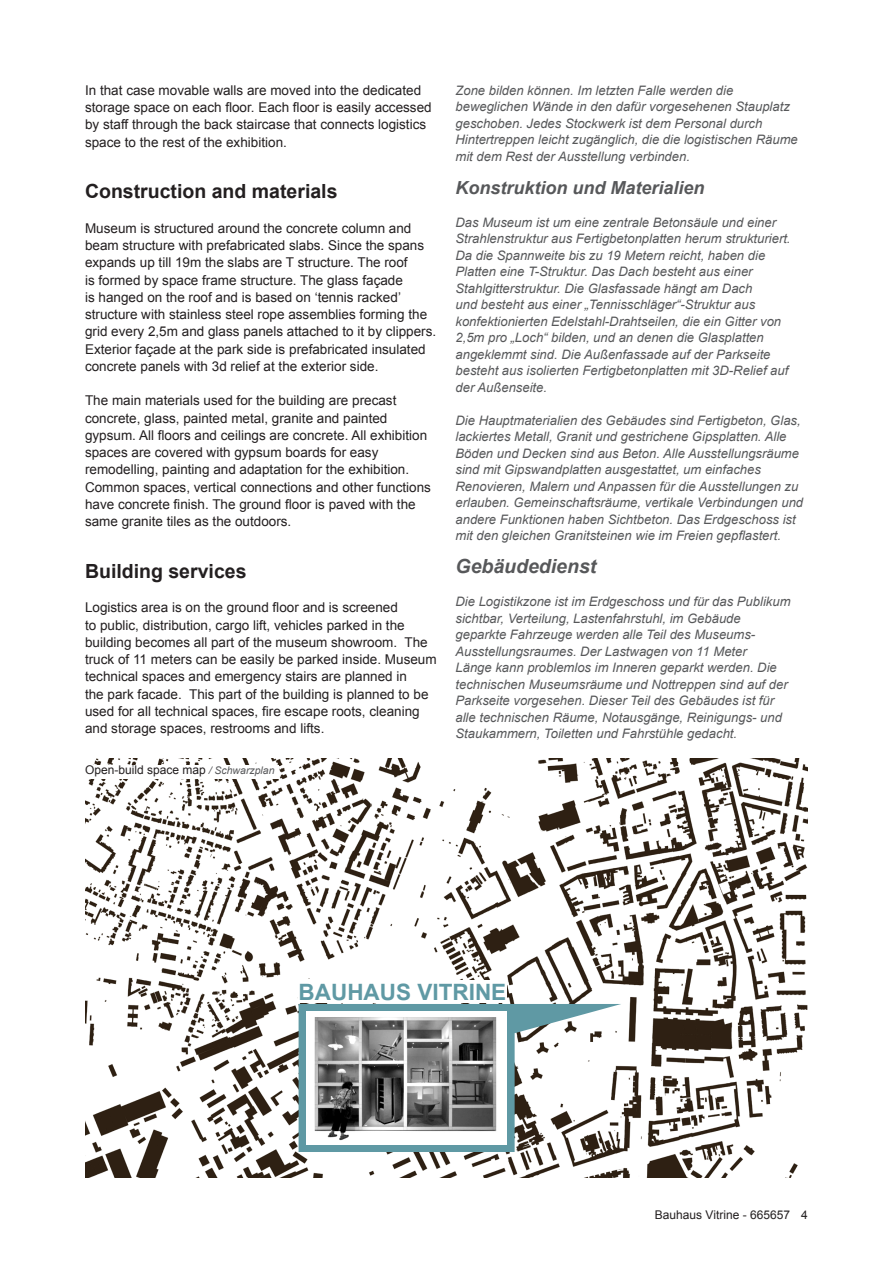
<style>
.page{position:relative;width:893px;height:1263px;background:#fff}
.page>*{position:absolute;margin:0;border:0;box-sizing:border-box;transform-origin:0 0}
.t1{font:700 22.5px "Arial";color:#5f99a4}
.text{font:700 19.5px "Arial";color:#231f20}
.text-2{font:italic 700 19.5px "Arial";color:#57585a}
.text-3{font:italic 700 18px "Arial";color:#57585a}
.text-4{font:13.5px/17.2px "Arial";color:#231f20}
.text-5{font:italic 13.05px/16.5px "Arial";color:#57585a}
.text-6{font:12px "Arial";color:#231f20}
.s1{font-style:italic;font-size:10.5px;color:#57585a}
</style>
<div class="page">
<img style="left:85px;top:759px;width:723px;height:419px">
<svg style="left:299px;top:1004px;width:322px;height:148px"></svg>
<img style="left:307px;top:1011px;width:200px;height:134px">
<div style="left:299px;top:980px;width:208px;height:23px;background:#fff"></div>
<div style="left:85px;top:765px;width:194px;height:14px;background:#fff"></div>
<p class="text-4" style="left:85px;top:82px;width:348px">In that case movable walls are moved into the dedicated storage space on each floor. Each floor is easily accessed by staff through the back staircase that connects logistics space to the rest of the exhibition.</p>
<p class="text" style="left:85px;top:179px;width:254px">Construction and materials</p>
<p class="text-4" style="left:85px;top:220px;width:353px">Museum is structured around the concrete column and beam structure with prefabricated slabs. Since the spans expands up till 19m the slabs are T structure. The roof<br>is formed by space frame structure. The glass façade<br>is hanged on the roof and is based on ‘tennis racked’ structure with stainless steel rope assemblies forming the grid every 2,5m and glass panels attached to it by clippers.<br>Exterior façade at the park side is prefabricated insulated concrete panels with 3d relief at the exterior side.</p>
<p class="text-4" style="left:85px;top:392px;width:347px">The main materials used for the building are precast concrete, glass, painted metal, granite and painted gypsum. All floors and ceilings are concrete. All exhibition spaces are covered with gypsum boards for easy remodelling, painting and adaptation for the exhibition.<br>Common spaces, vertical connections and other functions have concrete finish. The ground floor is paved with the same granite tiles as the outdoors.</p>
<p class="text" style="left:85px;top:558px;width:163px">Building services</p>
<p class="text-4" style="left:85px;top:599px;width:353px">Logistics area is on the ground floor and is screened<br>to public, distribution, cargo lift, vehicles parked in the building becomes all part of the museum showroom. The truck of 11 meters can be easily be parked inside. Museum technical spaces and emergency stairs are planned in<br>the park facade. This part of the building is planned to be used for all technical spaces, fire escape roots, cleaning and storage spaces, restrooms and lifts.</p>
<p class="text-6" style="left:85px;top:762px;width:191px">Open-build space map <span class="s1">/ Schwarzplan</span></p>
<p class="text-5" style="left:455px;top:82px;width:344px">Zone bilden können. Im letzten Falle werden die beweglichen Wände in den dafür vorgesehenen Stauplatz geschoben. Jedes Stockwerk ist dem Personal durch Hintertreppen leicht zugänglich, die die logistischen Räume mit dem Rest der Ausstellung verbinden.</p>
<p class="text-3" style="left:455px;top:175px;width:251px">Konstruktion und Materialien</p>
<p class="text-5" style="left:455px;top:214px;width:337px">Das Museum ist um eine zentrale Betonsäule und einer Strahlenstruktur aus Fertigbetonplatten herum strukturiert.<br>Da die Spannweite bis zu 19 Metern reicht, haben die Platten eine T-Struktur. Das Dach besteht aus einer Stahlgitterstruktur. Die Glasfassade hängt am Dach<br>und besteht aus einer „Tennisschläger“-Struktur aus konfektionierten Edelstahl-Drahtseilen, die ein Gitter von 2,5m pro „Loch“ bilden, und an denen die Glasplatten angeklemmt sind. Die Außenfassade auf der Parkseite besteht aus isolierten Fertigbetonplatten mit 3D-Relief auf der Außenseite.</p>
<p class="text-5" style="left:455px;top:412px;width:349px">Die Hauptmaterialien des Gebäudes sind Fertigbeton, Glas, lackiertes Metall, Granit und gestrichene Gipsplatten. Alle Böden und Decken sind aus Beton. Alle Ausstellungsräume sind mit Gipswandplatten ausgestattet, um einfaches Renovieren, Malern und Anpassen für die Ausstellungen zu erlauben. Gemeinschaftsräume, vertikale Verbindungen und andere Funktionen haben Sichtbeton. Das Erdgeschoss ist mit den gleichen Granitsteinen wie im Freien gepflastert.</p>
<p class="text-2" style="left:455px;top:553px;width:142px">Gebäudedienst</p>
<p class="text-5" style="left:455px;top:593px;width:337px">Die Logistikzone ist im Erdgeschoss und für das Publikum sichtbar, Verteilung, Lastenfahrstuhl, im Gebäude geparkte Fahrzeuge werden alle Teil des Museums-Ausstellungsraumes. Der Lastwagen von 11 Meter<br>Länge kann problemlos im Inneren geparkt werden. Die technischen Museumsräume und Nottreppen sind auf der Parkseite vorgesehen. Dieser Teil des Gebäudes ist für alle technischen Räume, Notausgänge, Reinigungs- und Staukammern, Toiletten und Fahrstühle gedacht.</p>
<p class="t1" style="left:299px;top:977px;width:209px">BAUHAUS VITRINE</p>
<p class="text-6" style="left:655px;top:1206px;width:155px">Bauhaus Vitrine - 665657 4</p>
</div>
